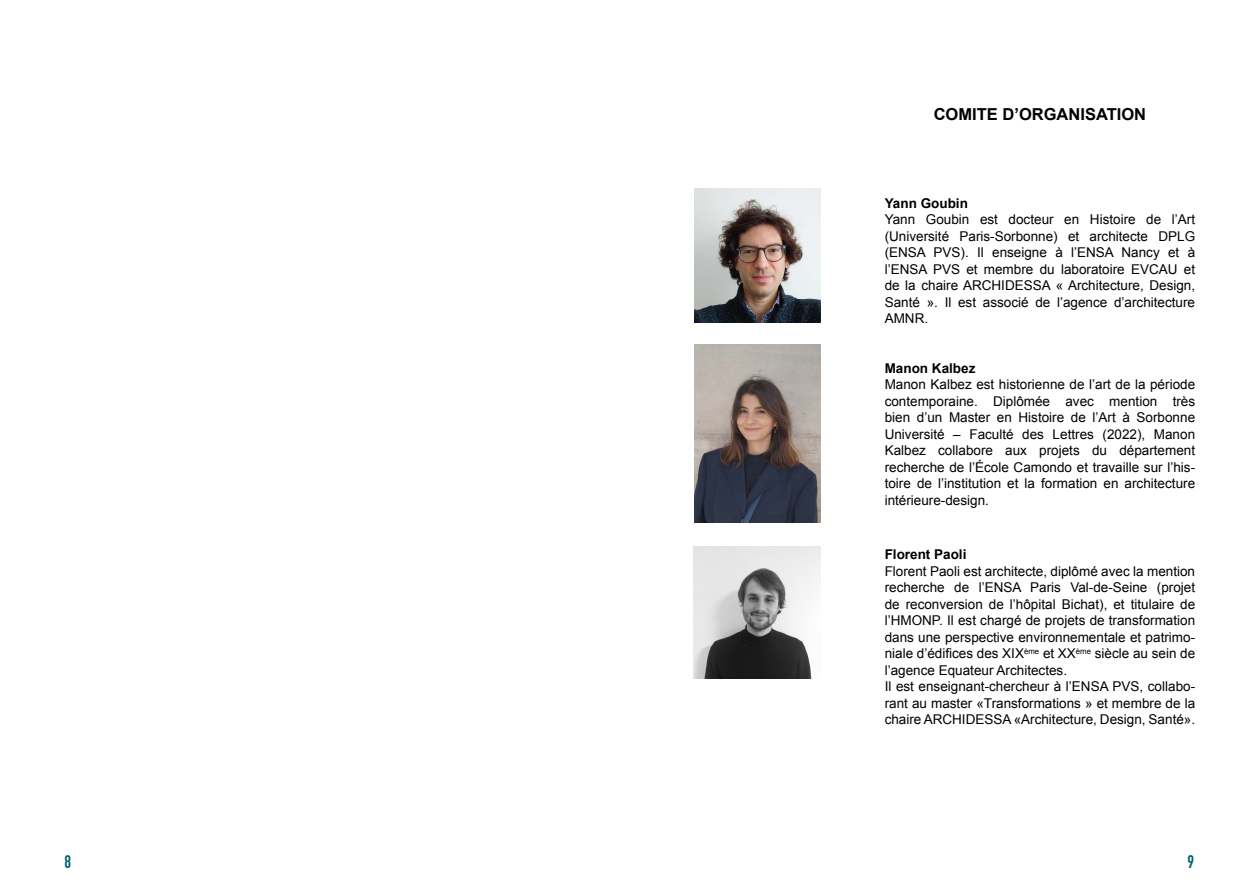
<style>
.page{position:relative;width:1259px;height:893px;background:#fff}
.page>*{position:absolute;margin:0;border:0;box-sizing:border-box;transform-origin:0 0}
.t1{font:700 18px "DIN Condensed";color:#036671}
.t2{font:700 16.5px "Arial";color:#000}
.t3{font:13.5px/16.5px "Arial";color:#000;text-align:justify}
.t4{font:700 13.5px "Arial";color:#000}
</style>
<div class="page">
<img style="left:694px;top:189px;width:126px;height:134px">
<img style="left:693px;top:547px;width:127px;height:131px">
<img style="left:694px;top:344px;width:126px;height:179px">
<p class="t2" style="left:933px;top:103px;width:211px">COMITE D’ORGANISATION</p>
<p class="t4" style="left:884px;top:194px;width:85px">Yann Goubin</p>
<p class="t3" style="left:884px;top:211px;width:312px">Yann Goubin est docteur en Histoire de l’Art (Université Paris-Sorbonne) et architecte DPLG (ENSA PVS). Il enseigne à l’ENSA Nancy et à l’ENSA PVS et membre du laboratoire EVCAU et de la chaire ARCHIDESSA « Architecture, Design, Santé ». Il est associé de l’agence d’architecture AMNR.</p>
<p class="t4" style="left:884px;top:359px;width:92px">Manon Kalbez</p>
<p class="t3" style="left:884px;top:376px;width:312px">Manon Kalbez est historienne de l’art de la période contemporaine. Diplômée avec mention très bien d’un Master en Histoire de l’Art à Sorbonne Université – Faculté des Lettres (2022), Manon Kalbez collabore aux projets du département recherche de l’École Camondo et travaille sur l’his&shy;toire de l’institution et la formation en architecture intérieure-design.</p>
<p class="t4" style="left:884px;top:545px;width:83px">Florent Paoli</p>
<p class="t3" style="left:884px;top:563px;width:312px;text-align:left">Florent Paoli est architecte, diplômé avec la mention recherche de l’ENSA Paris Val-de-Seine (projet de reconversion de l’hôpital Bichat), et titulaire de l’HMONP. Il est chargé de projets de transformation dans une perspective environnementale et patrimo&shy;niale d’édifices des XIX<sup>ème</sup> et XX<sup>ème</sup> siècle au sein de l’agence Equateur Architectes.<br>Il est enseignant-chercheur à l’ENSA PVS, collabo&shy;rant au master «Transformations » et membre de la chaire ARCHIDESSA «Architecture, Design, Santé».</p>
<h1 class="t1" style="left:65px;top:849px;width:8px">8</h1>
<h1 class="t1" style="left:1187px;top:849px;width:8px">9</h1>
</div>
